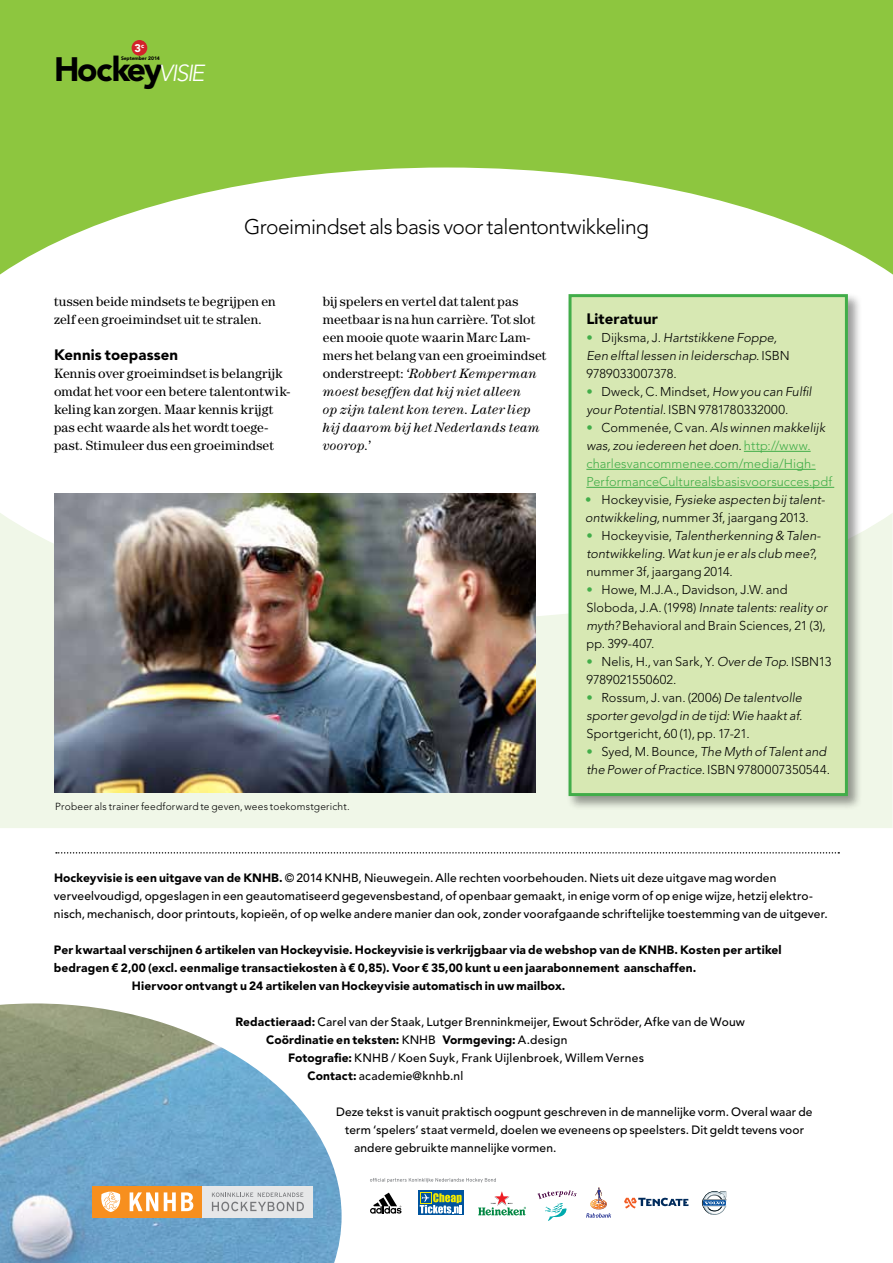
<style>
.page{position:relative;width:893px;height:1263px;background:#fff}
.page>*{position:absolute;margin:0;border:0;box-sizing:border-box;transform-origin:0 0}
.t1{font:900 33.6px "Avenir LT Std";color:#000}
.t2{font:300 21px "Avenir LT Std";letter-spacing:-.025em;color:#000}
.t3{font:900 15px "Avenir LT Std";letter-spacing:.01em;color:#000}
.t4{font:13.5px/18px "Century Std";letter-spacing:.01em;color:#000}
.t5{font:italic 300 12.75px/18px "Avenir";letter-spacing:.005em;color:#000}
.t6{font:300 12.75px/18px "Avenir";letter-spacing:.005em;color:#000}
.t7{font:300 12.75px/18px "Avenir";letter-spacing:.005em;color:#41ad49}
.t8{font:500 12px/18px "Avenir LT Std";letter-spacing:.01em;color:#000}
.t9{font:900 12px "Avenir LT Std";letter-spacing:.01em;color:#000}
.t10{font:900 11.1px "Avenir LT Std";color:#fff}
.t11{font:300 10.2px "Avenir LT Std";letter-spacing:.015em;color:#000}
.t12{font:900 5.1px "Avenir LT Std";letter-spacing:-.02em;color:#000}
.s1{font-weight:300;font-style:italic;font-size:23.1px;color:#fff}
.s2{font-style:italic}
.s3{font-style:normal;color:#41ad49}
.s4{font-style:normal}
.s5{color:#41ad49}
.s6{color:#000}
.s7{font-style:italic;color:#000}
.s8{font-weight:900}
.s9{font-weight:500}
</style>
<div class="page">
<div style="left:0;top:620px;width:893px;height:208px;background:#f0f7e8"></div>
<div style="left:0;top:0;width:893px;height:167px;background:#8dc63f"></div>
<svg style="left:0;top:167px;width:893px;height:453px"></svg>
<img style="left:0;top:1003px;width:342px;height:260px">
<svg style="left:56px;top:852px;width:783px;height:1px"></svg>
<div style="left:92px;top:1186px;width:111px;height:31px;background:#f78f1e"></div>
<svg style="left:101px;top:1191px;width:20px;height:21px"></svg>
<svg style="left:130px;top:1192px;width:28px;height:19px"></svg>
<svg style="left:164px;top:1192px;width:29px;height:19px"></svg>
<div style="left:203px;top:1186px;width:110px;height:31px;background:#e6e7e8"></div>
<svg style="left:212px;top:1192px;width:92px;height:19px"></svg>
<div style="left:132px;top:40px;width:15px;height:16px;background:#d2232a;border-radius:50%"></div>
<svg style="left:370px;top:1178px;width:126px;height:4px"></svg>
<svg style="left:478px;top:1191px;width:48px;height:25px"></svg>
<svg style="left:370px;top:1192px;width:31px;height:21px"></svg>
<svg style="left:586px;top:1187px;width:25px;height:31px"></svg>
<svg style="left:624px;top:1198px;width:64px;height:10px"></svg>
<svg style="left:702px;top:1191px;width:25px;height:24px"></svg>
<svg style="left:537px;top:1190px;width:40px;height:31px"></svg>
<svg style="left:418px;top:1190px;width:46px;height:25px"></svg>
<div style="left:420px;top:1192px;width:11px;height:11px;background:#f3ea00"></div>
<svg style="left:420px;top:1193px;width:42px;height:20px"></svg>
<img style="left:54px;top:493px;width:482px;height:299px">
<div style="left:566px;top:292px;width:296px;height:518px;background:#000;opacity:.39"></div>
<div style="left:570px;top:296px;width:276px;height:498px;background:#d7e8b3"></div>
<hr style="left:744px;top:451px;width:67px;height:1px;background:#41ad49">
<hr style="left:586px;top:469px;width:230px;height:1px;background:#41ad49">
<hr style="left:586px;top:487px;width:248px;height:1px;background:#41ad49">
<div style="left:568px;top:294px;width:280px;height:502px;border:3px solid #41ad49"></div>
<p class="t10" style="left:134px;top:41px;width:11px">3<sup>c</sup></p>
<h1 class="t1" style="left:54px;top:49px;width:152px">Hockey<span class="s1">VISIE</span></h1>
<p class="t12" style="left:121px;top:55px;width:40px">September 2014</p>
<h2 class="t2" style="left:244px;top:214px;width:406px">Groeimindset als basis voor talentontwikkeling</h2>
<p class="t4" style="left:54px;top:292px;width:223px">tussen beide mindsets te begrijpen en zelf een groeimindset uit te stralen.</p>
<p class="t3" style="left:54px;top:346px;width:126px">Kennis toepassen</p>
<p class="t4" style="left:54px;top:364px;width:238px">Kennis over groeimindset is belangrijk omdat het voor een betere talentontwik&shy;keling kan zorgen. Maar kennis krijgt pas echt waarde als het wordt toege&shy;past. Stimuleer dus een groeimindset</p>
<p class="t4" style="left:323px;top:292px;width:225px">bij spelers en vertel dat talent pas meetbaar is na hun carrière. Tot slot een mooie quote waarin Marc Lam&shy;mers het belang van een groeimindset onderstreept: <span class="s2">‘Robbert Kemperman moest beseffen dat hij niet alleen<br>op zijn talent kon teren. Later liep hij daarom bij het Nederlands team voorop.’</span></p>
<p class="t11" style="left:55px;top:800px;width:296px">Probeer als trainer feedforward te geven, wees toekomstgericht.</p>
<p class="t3" style="left:586px;top:310px;width:73px">Literatuur</p>
<p class="t5" style="left:586px;top:329px;width:205px"><span class="s3">•</span> <span class="s4">Dijksma, J.</span> Hartstikkene Foppe,<br>Een elftal lessen in leiderschap<span class="s4">. ISBN<br>9789033007378.</span></p>
<p class="t6" style="left:586px;top:383px;width:227px"><span class="s5">•</span> Dweck, C. Mindset, <span class="s2">How you can Fulfil your Potential.</span> ISBN 9781780332000.</p>
<p class="t7" style="left:586px;top:419px;width:247px">• <span class="s6">Commenée, C van.</span> <span class="s7">Als winnen makkelijk was, zou iedereen het doen.</span> http://www. charlesvancommenee.com/media/High-PerformanceCulturealsbasisvoorsucces.pdf</p>
<p class="t5" style="left:585px;top:491px;width:241px"><span class="s3">•</span> <span class="s4">Hockeyvisie,</span> Fysieke aspecten bij talent&shy;ontwikkeling, <span class="s4">nummer 3f, jaargang 2013.</span></p>
<p class="t5" style="left:586px;top:527px;width:236px"><span class="s3">•</span> <span class="s4">Hockeyvisie,</span> Talentherkenning &amp; Talen&shy;tontwikkeling. Wat kun je er als club mee?<span class="s4">, nummer 3f, jaargang 2014.</span></p>
<p class="t6" style="left:586px;top:581px;width:242px"><span class="s5">•</span> Howe, M.J.A., Davidson, J.W. and Sloboda, J.A. (1998) <span class="s2">Innate talents: reality or myth?</span> Behavioral and Brain Sciences, 21 (3), pp. 399-407.</p>
<p class="t6" style="left:586px;top:653px;width:246px"><span class="s5">•</span> Nelis, H., van Sark, Y. <span class="s2">Over de Top</span>. ISBN13<br>9789021550602.</p>
<p class="t5" style="left:586px;top:689px;width:218px"><span class="s3">•</span> <span class="s4">Rossum, J. van. (2006)</span> De talentvolle sporter gevolgd in de tijd: Wie haakt af.</p>
<p class="t6" style="left:586px;top:725px;width:165px">Sportgericht, 60 (1), pp. 17-21.</p>
<p class="t5" style="left:586px;top:743px;width:245px"><span class="s3">•</span> <span class="s4">Syed, M. Bounce,</span> The Myth of Talent and the Power of Practice. <span class="s4">ISBN 9780007350544.</span></p>
<p class="t8" style="left:54px;top:869px;width:775px"><span class="s8">Hockeyvisie is een uitgave van de KNHB.</span> © 2014 KNHB, Nieuwegein. Alle rechten voorbehouden. Niets uit deze uitgave mag worden verveelvoudigd, opgeslagen in een geautomatiseerd gegevensbestand, of openbaar gemaakt, in enige vorm of op enige wijze, hetzij elektro&shy;nisch, mechanisch, door printouts, kopieën, of op welke andere manier dan ook, zonder voorafgaande schriftelijke toestemming van de uitgever.</p>
<p class="t9" style="left:54px;top:943px;width:729px">Per kwartaal verschijnen 6 artikelen van Hockeyvisie. Hockeyvisie is verkrijgbaar via de webshop van de KNHB. Kosten per artikel</p>
<p class="t9" style="left:54px;top:961px;width:644px">bedragen € 2,00 (excl. eenmalige transactiekosten à € 0,85). Voor € 35,00 kunt u een jaarabonnement aanschaffen.</p>
<p class="t9" style="left:132px;top:979px;width:435px">Hiervoor ontvangt u 24 artikelen van Hockeyvisie automatisch in uw mailbox.</p>
<p class="t8" style="left:235px;top:1013px;width:511px"><span class="s8">Redactieraad:</span> Carel van der Staak, Lutger Brenninkmeijer, Ewout Schröder, Afke van de Wouw</p>
<p class="t9" style="left:266px;top:1033px;width:303px">Coördinatie en teksten: <span class="s9">KNHB</span> Vormgeving: <span class="s9">A.design</span></p>
<p class="t8" style="left:288px;top:1049px;width:357px"><span class="s8">Fotografie:</span> KNHB / Koen Suyk, Frank Uijlenbroek, Willem Vernes</p>
<p class="t8" style="left:307px;top:1067px;width:157px"><span class="s8">Contact:</span> academie@knhb.nl</p>
<p class="t8" style="left:336px;top:1103px;width:478px">Deze tekst is vanuit praktisch oogpunt geschreven in de mannelijke vorm. Overal waar de</p>
<p class="t8" style="left:345px;top:1121px;width:461px">term ‘spelers’ staat vermeld, doelen we eveneens op speelsters. Dit geldt tevens voor</p>
<p class="t8" style="left:354px;top:1139px;width:204px">andere gebruikte mannelijke vormen.</p>
</div>
